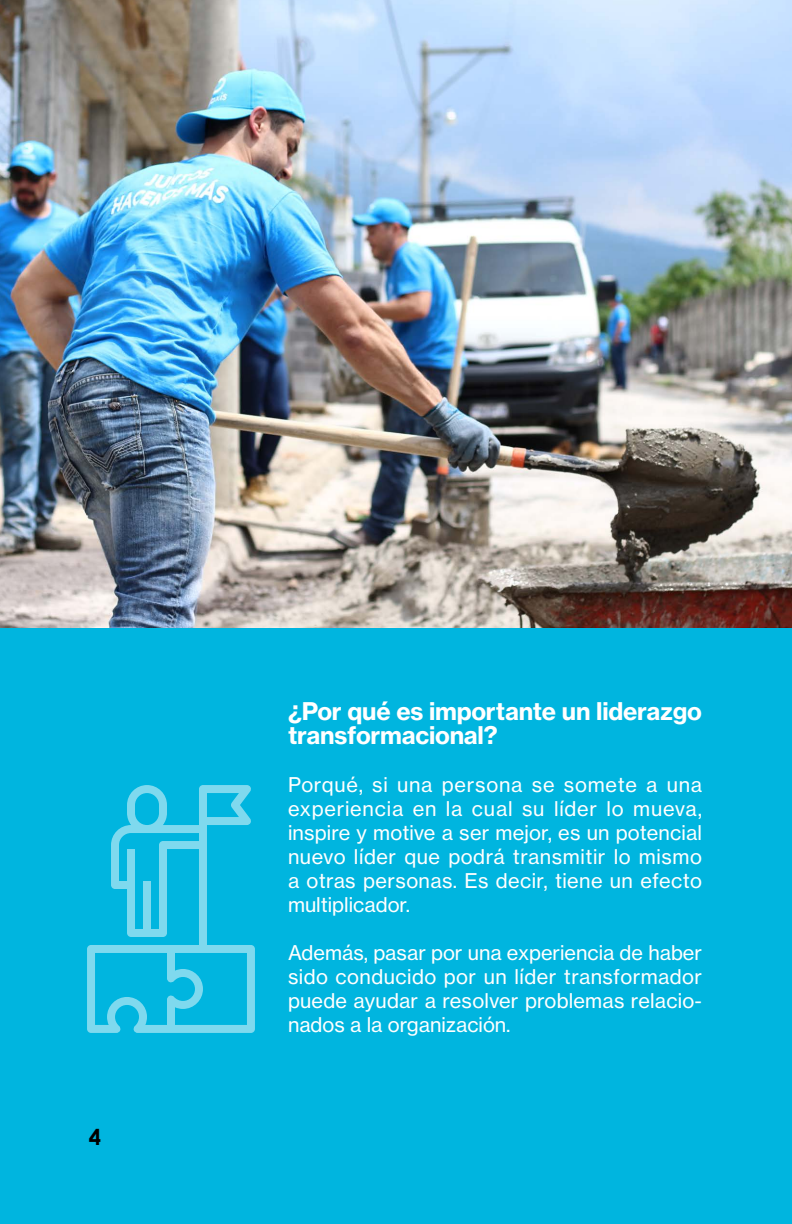
<style>
.page{position:relative;width:792px;height:1224px;background:#fff}
.page>*{position:absolute;margin:0;border:0;box-sizing:border-box;transform-origin:0 0}
.t1{font:24px/24px "N Haas Grotesk TX Pro 75 Bd";letter-spacing:-.01em;color:#fff}
.t2{font:700 22px "Century Gothic";color:#000}
.t3{font:20px/24px "N Haas Grotesk TX Pro 55 Rg";letter-spacing:.01em;color:#fff;text-align:justify}
</style>
<div class="page">
<div style="left:0;top:524px;width:792px;height:700px;background:#00b5df"></div>
<img style="left:0;top:0;width:792px;height:627px">
<svg style="left:87px;top:785px;width:168px;height:248px"></svg>
<p class="t2" style="left:89px;top:1120px;width:14px">4</p>
<p class="t1" style="left:288px;top:699px;width:415px">¿Por qué es importante un liderazgo transformacional?</p>
<p class="t3" style="left:288px;top:773px;width:416px">Porqué, si una persona se somete a una experiencia en la cual su líder lo mueva, inspire y motive a ser mejor, es un potencial nuevo líder que podrá transmitir lo mismo a otras personas. Es decir, tiene un efecto multiplicador.</p>
<p class="t3" style="left:288px;top:941px;width:416px">Además, pasar por una experiencia de haber sido conducido por un líder transformador puede ayudar a resolver problemas relacio&shy;nados a la organización.</p>
</div>
